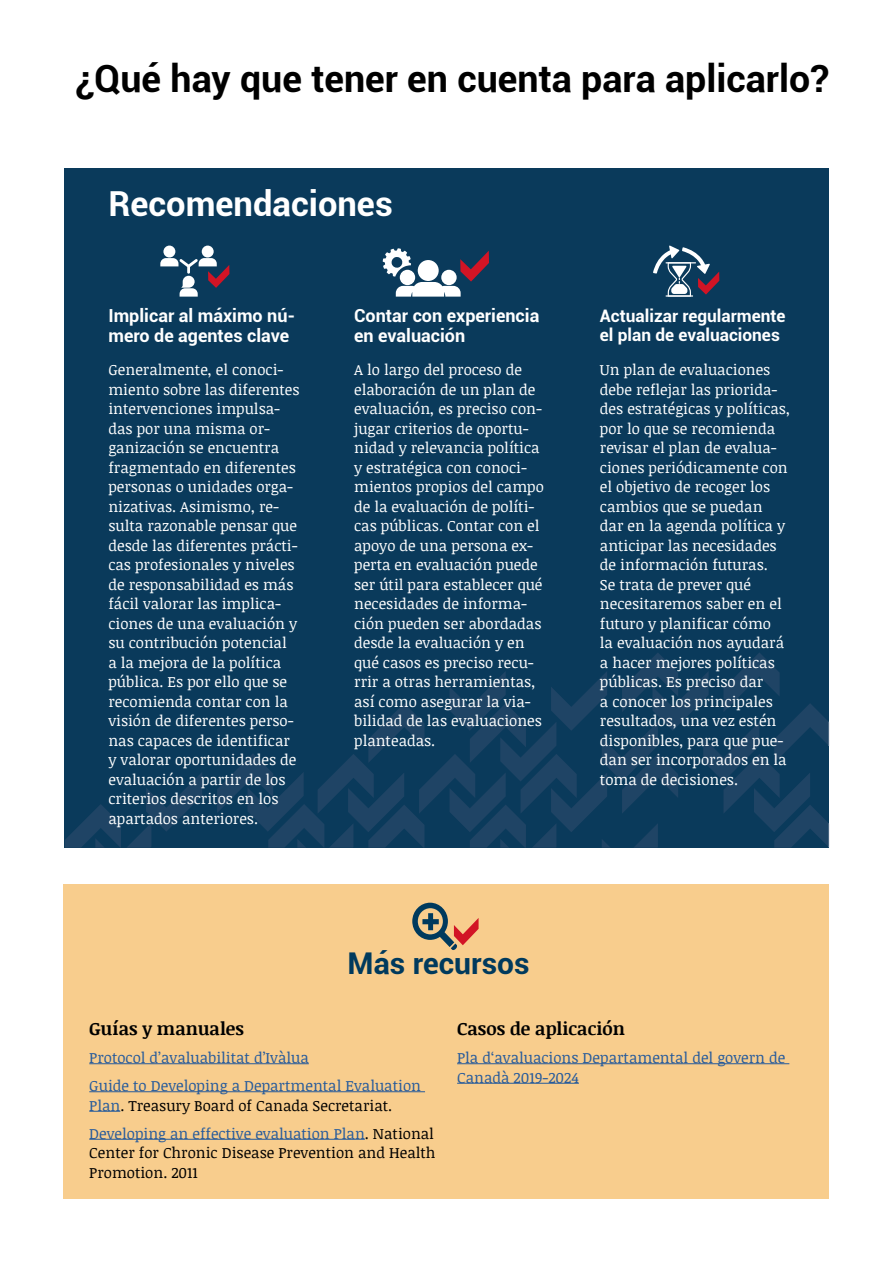
<style>
.page{position:relative;width:893px;height:1263px;background:#fff}
.page>*{position:absolute;margin:0;border:0;box-sizing:border-box;transform-origin:0 0}
.t1{font:700 37.5px "Roboto";color:#000}
.t2{font:700 34.5px "Roboto";color:#fff}
.t3{font:700 30px "Roboto";color:#003a5d}
.t4{font:700 18px/19.5px "Roboto";color:#fff}
.t5{font:700 18px "Noticia Text";color:#000}
.t6{font:700 17.25px/19.5px "Roboto";color:#fff}
.t7{font:15px/19.5px "Noticia Text";color:#fff}
.t8{font:15px/28px "Noticia Text";color:#000}
.t9{font:15px/19.5px "Noticia Text";color:#275b9b}
.s1{color:#275b9b}
</style>
<div class="page">
<div style="left:64px;top:168px;width:764px;height:680px;background:#0a3a5b"></div>
<svg style="left:65px;top:773px;width:137px;height:75px"></svg>
<svg style="left:217px;top:652px;width:612px;height:196px"></svg>
<div style="left:64px;top:884px;width:765px;height:315px;background:#f8cd8d"></div>
<svg style="left:412px;top:902px;width:67px;height:48px"></svg>
<hr style="left:457px;top:1063px;width:332px;height:1px;background:#275b9b">
<hr style="left:457px;top:1083px;width:122px;height:1px;background:#275b9b">
<hr style="left:89px;top:1063px;width:220px;height:1px;background:#275b9b">
<hr style="left:89px;top:1091px;width:336px;height:1px;background:#275b9b">
<hr style="left:89px;top:1111px;width:31px;height:1px;background:#275b9b">
<hr style="left:89px;top:1139px;width:276px;height:1px;background:#275b9b">
<div style="left:202px;top:246px;width:12px;height:11px;background:#fff;border-radius:50%"></div>
<div style="left:163px;top:246px;width:12px;height:11px;background:#fff;border-radius:50%"></div>
<svg style="left:160px;top:258px;width:69px;height:39px"></svg>
<svg style="left:383px;top:248px;width:106px;height:49px"></svg>
<svg style="left:653px;top:246px;width:66px;height:51px"></svg>
<h1 class="t1" style="left:75px;top:52px;width:755px">¿Qué hay que tener en cuenta para aplicarlo?</h1>
<h2 class="t2" style="left:108px;top:179px;width:286px">Recomendaciones</h2>
<p class="t4" style="left:108px;top:305px;width:188px">Implicar al máximo nú&shy;mero de agentes clave</p>
<p class="t7" style="left:108px;top:360px;width:193px">Generalmente, el conoci&shy;miento sobre las diferentes intervenciones impulsa&shy;das por una misma or&shy;ganización se encuentra fragmentado en diferentes personas o unidades orga&shy;nizativas. Asimismo, re&shy;sulta razonable pensar que desde las diferentes prácti&shy;cas profesionales y niveles de responsabilidad es más fácil valorar las implica&shy;ciones de una evaluación y su contribución potencial<br>a la mejora de la política pública. Es por ello que se recomienda contar con la visión de diferentes perso&shy;nas capaces de identificar y valorar oportunidades de evaluación a partir de los criterios descritos en los apartados anteriores.</p>
<p class="t4" style="left:354px;top:305px;width:187px">Contar con experiencia en evaluación</p>
<p class="t7" style="left:354px;top:360px;width:191px">A lo largo del proceso de elaboración de un plan de evaluación, es preciso con&shy;jugar criterios de oportu&shy;nidad y relevancia política y estratégica con conoci&shy;mientos propios del campo de la evaluación de políti&shy;cas públicas. Contar con el apoyo de una persona ex&shy;perta en evaluación puede ser útil para establecer qué necesidades de informa&shy;ción pueden ser abordadas desde la evaluación y en qué casos es preciso recu&shy;rrir a otras herramientas, así como asegurar la via&shy;bilidad de las evaluaciones planteadas.</p>
<h3 class="t3" style="left:348px;top:942px;width:183px">Más recursos</h3>
<p class="t6" style="left:600px;top:305px;width:187px">Actualizar regularmente el plan de evaluaciones</p>
<p class="t7" style="left:600px;top:360px;width:192px">Un plan de evaluaciones debe reflejar las priorida&shy;des estratégicas y políticas, por lo que se recomienda revisar el plan de evalua&shy;ciones periódicamente con el objetivo de recoger los cambios que se puedan<br>dar en la agenda política y anticipar las necesidades de información futuras.<br>Se trata de prever qué necesitaremos saber en el futuro y planificar cómo<br>la evaluación nos ayudará a hacer mejores políticas públicas. Es preciso dar<br>a conocer los principales resultados, una vez estén disponibles, para que pue&shy;dan ser incorporados en la toma de decisiones.</p>
<p class="t5" style="left:89px;top:1016px;width:156px">Guías y manuales</p>
<p class="t9" style="left:89px;top:1043px;width:333px;line-height:28px">Protocol d’avaluabilitat d’Ivàlua<br>Guide to Developing a Departmental Evaluation</p>
<p class="t8" style="left:89px;top:1091px;width:346px"><span class="s1">Plan</span>. Treasury Board of Canada Secretariat.<br><span class="s1">Developing an effective evaluation Plan</span>. National</p>
<p class="t8" style="left:89px;top:1143px;width:348px;line-height:19.5px">Center for Chronic Disease Prevention and Health<br>Promotion. 2011</p>
<p class="t5" style="left:457px;top:1016px;width:169px">Casos de aplicación</p>
<p class="t9" style="left:457px;top:1048px;width:330px">Pla d‘avaluacions Departamental del govern de<br>Canadà 2019-2024</p>
</div>
